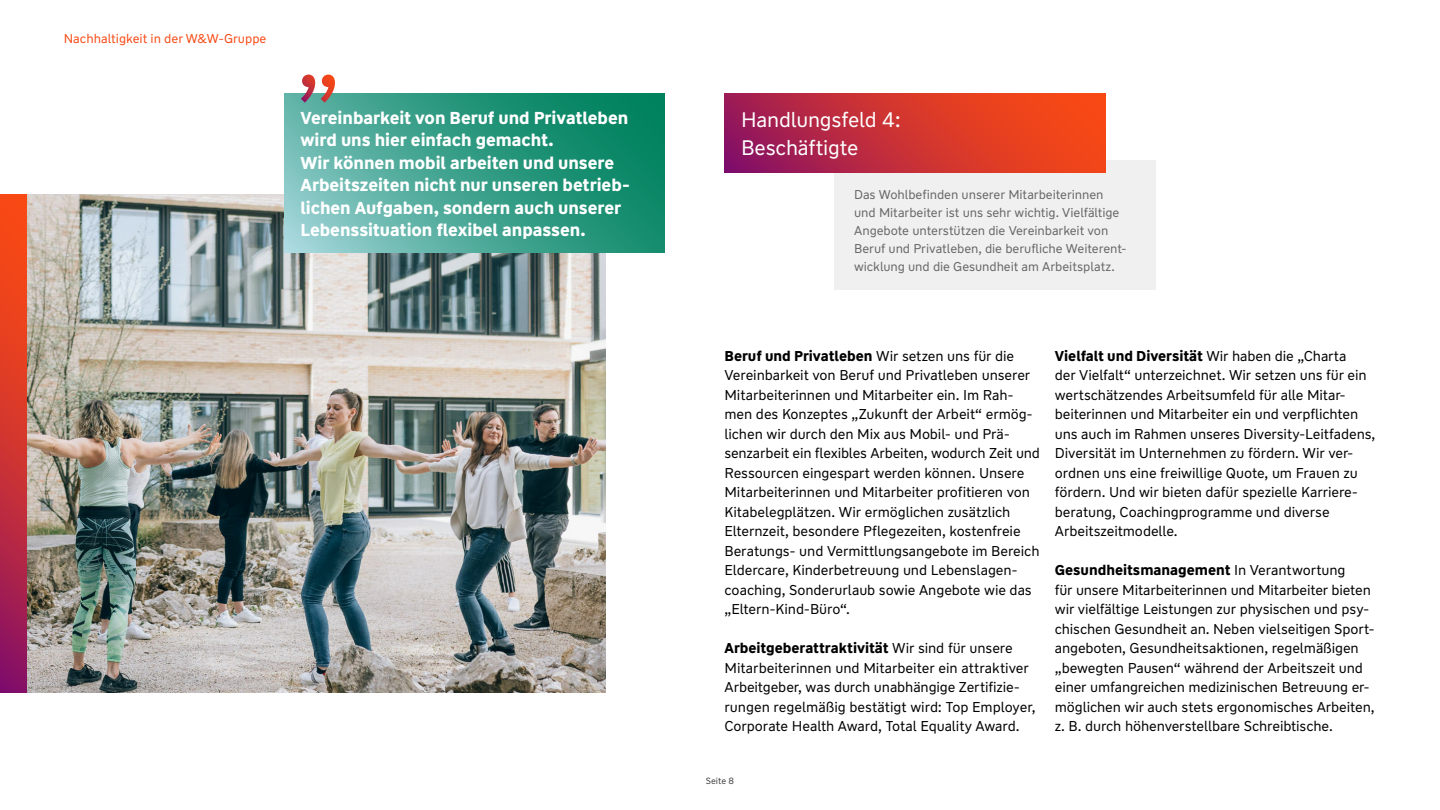
<style>
.page{position:relative;width:1440px;height:810px;background:#fff}
.page>*{position:absolute;margin:0;border:0;box-sizing:border-box;transform-origin:0 0}
.Headline_28Pt_Handlu{font:21px/28.5px "WW Type";letter-spacing:-.01em;color:#fff}
.Zitat_linksbuendig{font:700 17.25px/22.5px "WW Type";color:#fff}
.Fliesstext_19PT{font:14.25px/19.5px "WW Type";letter-spacing:-.01em;color:#000}
.Infokasten_Handlungs{font:12.75px/18px "WW Type";letter-spacing:-.005em;color:#666}
.t1{font:12.75px "WW Type";color:#f84914}
.t2{font:9px "WW Type";color:#404040}
.s1{font-weight:700}
</style>
<div class="page">
<img style="left:27px;top:195px;width:579px;height:497px">
<div style="left:0;top:195px;width:27px;height:497px;background:linear-gradient(to bottom,#ff5109,#8d1460)"></div>
<svg style="left:284px;top:94px;width:381px;height:159px;background:#3da18c"></svg>
<svg style="left:301px;top:75px;width:34px;height:28px"></svg>
<div style="left:835px;top:160px;width:321px;height:130px;background:#f0f0f0"></div>
<svg style="left:724px;top:94px;width:381px;height:78px;background:#cb3233"></svg>
<p class="t1" style="left:64px;top:30px;width:204px">Nachhaltigkeit in der W&amp;W-Gruppe</p>
<p class="Zitat_linksbuendig" style="left:301px;top:106px;width:329px">Vereinbarkeit von Beruf und Privatleben wird uns hier einfach gemacht.<br>Wir können mobil arbeiten und unsere Arbeitszeiten nicht nur unseren betrieb&shy;lichen Aufgaben, sondern auch unserer Lebenssituation flexibel anpassen.</p>
<p class="Headline_28Pt_Handlu" style="left:741px;top:105px;width:161px">Handlungsfeld 4:<br>Beschäftigte</p>
<p class="Infokasten_Handlungs" style="left:854px;top:185px;width:274px">Das Wohlbefinden unserer Mitarbeiterinnen und Mitarbeiter ist uns sehr wichtig. Vielfältige Angebote unterstützen die Vereinbarkeit von Beruf und Privatleben, die berufliche Weiterent&shy;wicklung und die Gesundheit am Arbeitsplatz.</p>
<p class="Fliesstext_19PT" style="left:724px;top:346px;width:317px"><span class="s1">Beruf und Privatleben</span> Wir setzen uns für die Vereinbarkeit von Beruf und Privatleben unserer Mitarbeiterinnen und Mitarbeiter ein. Im Rah&shy;men des Konzeptes „Zukunft der Arbeit“ ermög&shy;lichen wir durch den Mix aus Mobil- und Prä&shy;senzarbeit ein flexibles Arbeiten, wodurch Zeit und Ressourcen eingespart werden können. Unsere Mitarbeiterinnen und Mitarbeiter profitieren von Kitabelegplätzen. Wir ermöglichen zusätzlich Elternzeit, besondere Pflegezeiten, kostenfreie Beratungs- und Vermittlungsangebote im Bereich Eldercare, Kinderbetreuung und Lebenslagen&shy;coaching, Sonderurlaub sowie Angebote wie das „Eltern-Kind-Büro“.</p>
<p class="Fliesstext_19PT" style="left:725px;top:638px;width:313px"><span class="s1">Arbeitgeberattraktivität</span> Wir sind für unsere Mitarbeiterinnen und Mitarbeiter ein attraktiver Arbeitgeber, was durch unabhängige Zertifizie&shy;rungen regelmäßig bestätigt wird: Top Employer, Corporate Health Award, Total Equality Award.</p>
<p class="Fliesstext_19PT" style="left:1055px;top:346px;width:322px"><span class="s1">Vielfalt und Diversität</span> Wir haben die „Charta<br>der Vielfalt“ unterzeichnet. Wir setzen uns für ein wertschätzendes Arbeitsumfeld für alle Mitar&shy;beiterinnen und Mitarbeiter ein und verpflichten uns auch im Rahmen unseres Diversity-Leitfadens, Diversität im Unternehmen zu fördern. Wir ver&shy;ordnen uns eine freiwillige Quote, um Frauen zu fördern. Und wir bieten dafür spezielle Karriere&shy;beratung, Coachingprogramme und diverse Arbeitszeitmodelle.</p>
<p class="Fliesstext_19PT" style="left:1055px;top:560px;width:321px"><span class="s1">Gesundheitsmanagement</span> In Verantwortung<br>für unsere Mitarbeiterinnen und Mitarbeiter bieten wir vielfältige Leistungen zur physischen und psy&shy;chischen Gesundheit an. Neben vielseitigen Sport&shy;angeboten, Gesundheitsaktionen, regelmäßigen „bewegten Pausen“ während der Arbeitszeit und einer umfangreichen medizinischen Betreuung er&shy;möglichen wir auch stets ergonomisches Arbeiten, z. B. durch höhenverstellbare Schreibtische.</p>
<p class="t2" style="left:706px;top:776px;width:30px">Seite 8</p>
</div>
